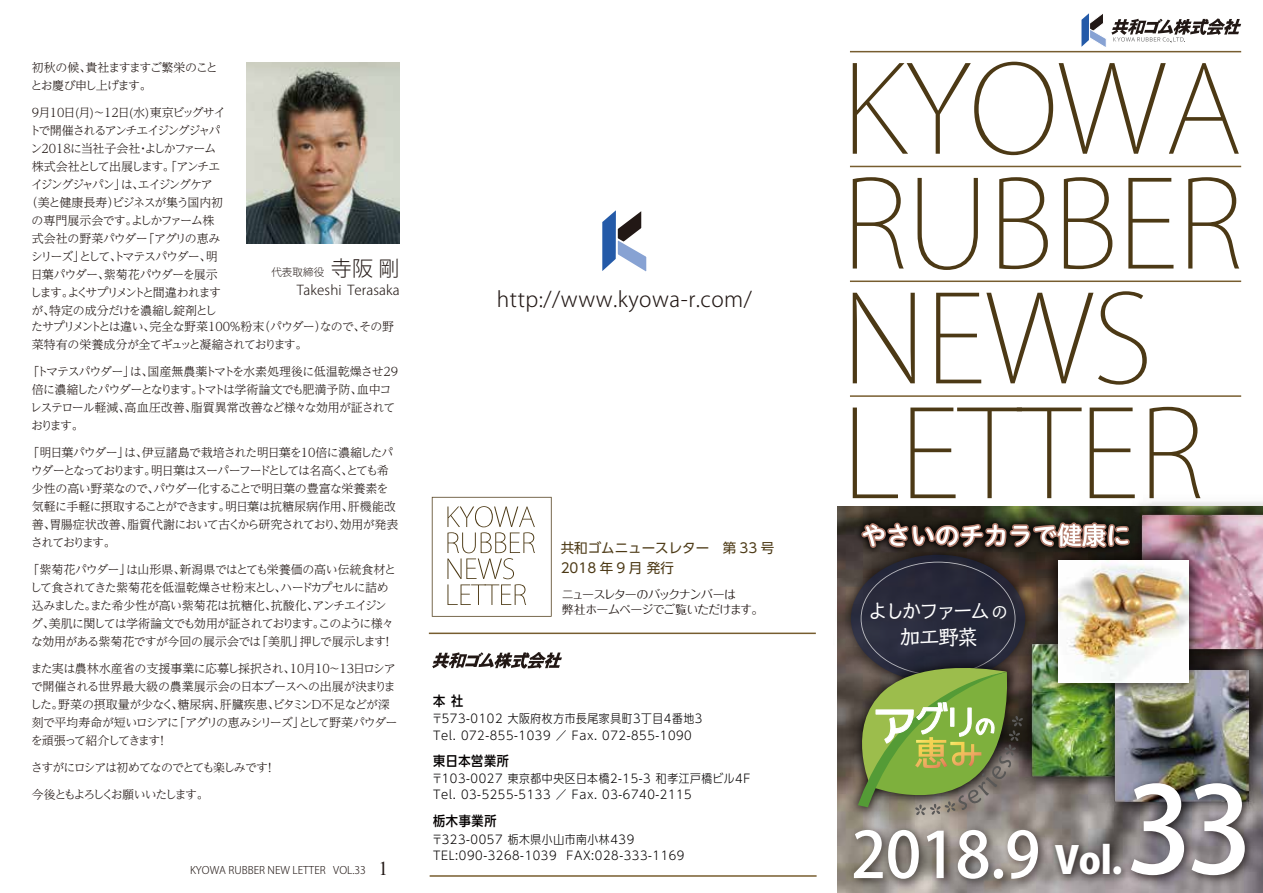
<style>
.page{position:relative;width:1263px;height:893px;background:#fff}
.page>*{position:absolute;margin:0;border:0;box-sizing:border-box;transform-origin:0 0}
.t1{font:500 118.5px "Koz Go Pr 6 N";color:#fff}
.t2{font:500 63px "Koz Go Pr 6 N";color:#fff}
.t3{font:21.3px/26.7px "Talking Std";letter-spacing:-.2em;color:#fff;text-align:center}
.t4{font:300 21px "Koz Go Pr 6 N";letter-spacing:.025em;color:#221815}
.t5{font:13.5px/19.5px "UD Shin Go Pro";color:#4c3915}
.t6{font:300 13.5px "Koz Go Pr 6 N";letter-spacing:.01em;color:#221815}
.t7{font:500 13.5px "UD Shin Go C Oniz Pr 6";letter-spacing:.05em;color:#040000}
.t8{font:300 12px/18px "UD Reimin Pro";letter-spacing:-.075em;color:#221815}
.t9{font:300 12px/16.5px "UD Shin Go C Oniz Pr 6";letter-spacing:.05em;color:#040000}
.t10{font:300 12px/18px "UD Reimin Pro";letter-spacing:-.05em;color:#221815}
.t11{font:12px/15px "Maru Fo Pro";letter-spacing:-.075em;color:#221815}
.t12{font:300 12px "UD Reimin Pro";letter-spacing:-.1em;color:#221815}
.t13{font:300 12px "UD Reimin Pro";letter-spacing:-.12em;color:#221815}
.t14{font:300 12px "UD Reimin Pro";letter-spacing:-.15em;color:#221815}
.t15{font:300 12px "UD Reimin Pro";letter-spacing:-.125em;color:#221815}
.t16{font:300 12px "UD Reimin Pro";letter-spacing:-.115em;color:#221815}
.t17{font:300 12px "UD Reimin Pro";letter-spacing:-.145em;color:#221815}
.t18{font:300 12px "UD Reimin Pro";letter-spacing:-.095em;color:#221815}
.t19{font:300 12px "UD Reimin Pro";letter-spacing:-.02em;color:#221815}
.t20{font:300 12px "UD Reimin Pro";letter-spacing:-.165em;color:#221815}
.t21{font:300 10.5px "Koz Go Pr 6 N";color:#221815}
.s1{font-size:21px}
.s2{font-family:"Times New Roman";font-weight:400;font-size:19.5px}
.s3{font-size:18.15px}
.s4{font-weight:800;font-size:37.5px}
</style>
<div class="page">
<img style="left:838px;top:507px;width:279px;height:386px">
<hr style="left:850px;top:51px;width:391px;height:1px;background:#775d2f">
<hr style="left:850px;top:166px;width:391px;height:1px;background:#775d2f">
<hr style="left:850px;top:281px;width:391px;height:1px;background:#775d2f">
<hr style="left:850px;top:395px;width:391px;height:2px;background:#775d2f">
<svg style="left:853px;top:293px;width:62px;height:90px"></svg>
<svg style="left:936px;top:291px;width:211px;height:94px"></svg>
<svg style="left:853px;top:408px;width:45px;height:90px"></svg>
<svg style="left:910px;top:408px;width:171px;height:90px"></svg>
<svg style="left:1090px;top:408px;width:43px;height:90px"></svg>
<svg style="left:1149px;top:407px;width:50px;height:85px"></svg>
<svg style="left:853px;top:62px;width:200px;height:93px"></svg>
<svg style="left:1059px;top:63px;width:180px;height:91px"></svg>
<svg style="left:853px;top:177px;width:51px;height:92px"></svg>
<svg style="left:917px;top:178px;width:61px;height:92px"></svg>
<svg style="left:999px;top:177px;width:49px;height:92px"></svg>
<svg style="left:1064px;top:177px;width:48px;height:92px"></svg>
<svg style="left:1128px;top:178px;width:45px;height:91px"></svg>
<svg style="left:1188px;top:177px;width:51px;height:92px"></svg>
<hr style="left:429px;top:633px;width:387px;height:1px;background:#775d2f">
<svg style="left:432px;top:497px;width:120px;height:120px"></svg>
<svg style="left:602px;top:210px;width:45px;height:62px"></svg>
<svg style="left:432px;top:652px;width:130px;height:16px"></svg>
<hr style="left:430px;top:875px;width:387px;height:2px;background:#775d2f">
<img style="left:246px;top:62px;width:153px;height:181px">
<svg style="left:1081px;top:13px;width:160px;height:34px"></svg>
<img style="left:1117px;top:492px;width:146px;height:152px">
<img style="left:1026px;top:700px;width:64px;height:100px">
<img style="left:1090px;top:644px;width:173px;height:183px">
<img style="left:1036px;top:538px;width:175px;height:167px">
<img style="left:1058px;top:560px;width:131px;height:123px">
<img style="left:840px;top:812px;width:216px;height:81px">
<img style="left:1114px;top:758px;width:149px;height:135px">
<img style="left:1044px;top:830px;width:94px;height:63px">
<img style="left:837px;top:538px;width:205px;height:162px">
<img style="left:851px;top:512px;width:288px;height:45px">
<svg style="left:861px;top:522px;width:269px;height:26px"></svg>
<img style="left:842px;top:652px;width:184px;height:175px">
<svg style="left:844px;top:562px;width:179px;height:253px;background:#5e6849"></svg>
<p class="t8" style="left:31px;top:58px;width:189px">初秋の候、貴社ますますご繁栄のこととお慶び申し上げます。</p>
<p class="t8" style="left:32px;top:103px;width:196px">9月10日(月)～12日(水)東京ビッグサイ</p>
<p class="t15" style="left:29px;top:121px;width:193px">トで開催されるアンチエイジングジャパ</p>
<p class="t8" style="left:31px;top:139px;width:187px">ン2018に当社子会社・よしかファーム</p>
<p class="t16" style="left:32px;top:157px;width:190px">株式会社として出展します。「アンチエ</p>
<p class="t17" style="left:31px;top:175px;width:183px">イジングジャパン」は、エイジングケア</p>
<p class="t18" style="left:26px;top:193px;width:199px">（美と健康長寿）ビジネスが集う国内初</p>
<p class="t8" style="left:32px;top:211px;width:184px">の専門展示会です。よしかファーム株</p>
<p class="t19" style="left:32px;top:229px;width:190px">式会社の野菜パウダー「アグリの恵み</p>
<p class="t13" style="left:31px;top:247px;width:188px">シリーズ」として、トマテスパウダー、明</p>
<p class="t8" style="left:31px;top:265px;width:189px">日葉パウダー、紫菊花パウダーを展示</p>
<p class="t14" style="left:30px;top:283px;width:193px">します。よくサプリメントと間違われます</p>
<p class="t8" style="left:31px;top:301px;width:187px">が、特定の成分だけを濃縮し錠剤とし</p>
<p class="t8" style="left:31px;top:317px;width:365px">たサプリメントとは違い、完全な野菜100％粉末（パウダー）なので、その野菜特有の栄養成分が全てギュッと凝縮されております。</p>
<p class="t8" style="left:27px;top:362px;width:372px">「トマテスパウダー」は、国産無農薬トマトを水素処理後に低温乾燥させ29倍に濃縮したパウダーとなります。トマトは学術論文でも肥満予防、血中コレステロール軽減、高血圧改善、脂質異常改善など様々な効用が証されております。</p>
<p class="t8" style="left:27px;top:443px;width:373px">「明日葉パウダー」は、伊豆諸島で栽培された明日葉を10倍に濃縮したパウダーとなっております。明日葉はスーパーフードとしては名高く、とても希少性の高い野菜なので、パウダー化することで明日葉の豊富な栄養素を気軽に手軽に摂取することができます。明日葉は抗糖尿病作用、肝機能改善、胃腸症状改善、脂質代謝において古くから研究されており、効用が発表されております。</p>
<p class="t8" style="left:27px;top:560px;width:370px">「紫菊花パウダー」は山形県、新潟県ではとても栄養価の高い伝統食材として食されてきた紫菊花を低温乾燥させ粉末とし、ハードカプセルに詰め込みました。また希少性が高い紫菊花は抗糖化、抗酸化、アンチエイジング、美肌に関しては学術論文でも効用が証されております。このように様々な効用がある紫菊花ですが今回の展示会では「美肌」押しで展示します！</p>
<p class="t10" style="left:30px;top:659px;width:369px">また実は農林水産省の支援事業に応募し採択され、10月10～13日ロシアで開催される世界最大級の農業展示会の日本ブースへの出展が決まりました。野菜の摂取量が少なく、糖尿病、肝臓疾患、ビタミンD不足などが深刻で平均寿命が短いロシアに「アグリの恵みシリーズ」として野菜パウダーを頑張って紹介してきます！</p>
<p class="t12" style="left:31px;top:758px;width:246px">さすがにロシアは初めてなのでとても楽しみです！</p>
<p class="t20" style="left:32px;top:785px;width:178px">今後ともよろしくお願いいたします。</p>
<p class="t21" style="left:271px;top:266px;width:130px">代表取締役 <span class="s1">寺阪 剛</span></p>
<p class="t6" style="left:297px;top:283px;width:104px">Takeshi Terasaka</p>
<p class="t21" style="left:190px;top:864px;width:200px">KYOWA RUBBER NEW LETTER VOL.33 <span class="s2">1</span></p>
<h3 class="t4" style="left:497px;top:288px;width:257px">http://www.kyowa-r.com/</h3>
<p class="t5" style="left:561px;top:538px;width:215px">共和ゴムニュースレター　第 33 号<br>2018 年 9 月 発行</p>
<p class="t11" style="left:562px;top:585px;width:203px">ニュースレターのバックナンバーは<br>弊社ホームページでご覧いただけます。</p>
<h3 class="t3" style="left:867px;top:596px;width:143px">よしかファーム<span class="s3">の</span>加工野菜</h3>
<p class="t7" style="left:433px;top:690px;width:32px">本 社</p>
<p class="t9" style="left:432px;top:710px;width:272px">〒573-0102 大阪府枚方市長尾家具町3丁目4番地3<br>Tel. 072-855-1039 ／ Fax. 072-855-1090</p>
<p class="t7" style="left:433px;top:750px;width:78px">東日本営業所</p>
<p class="t9" style="left:432px;top:769px;width:320px">〒103-0027 東京都中央区日本橋2-15-3 和孝江戸橋ビル4F<br>Tel. 03-5255-5133 ／ Fax. 03-6740-2115</p>
<p class="t7" style="left:433px;top:810px;width:65px">栃木事業所</p>
<p class="t9" style="left:432px;top:830px;width:254px">〒323-0057 栃木県小山市南小林439<br>TEL:090-3268-1039 FAX:028-333-1169</p>
<h2 class="t2" style="left:851px;top:819px;width:273px">2018.9 <span class="s4">Vol.</span></h2>
<h1 class="t1" style="left:1126px;top:764px;width:129px">33</h1>
</div>
